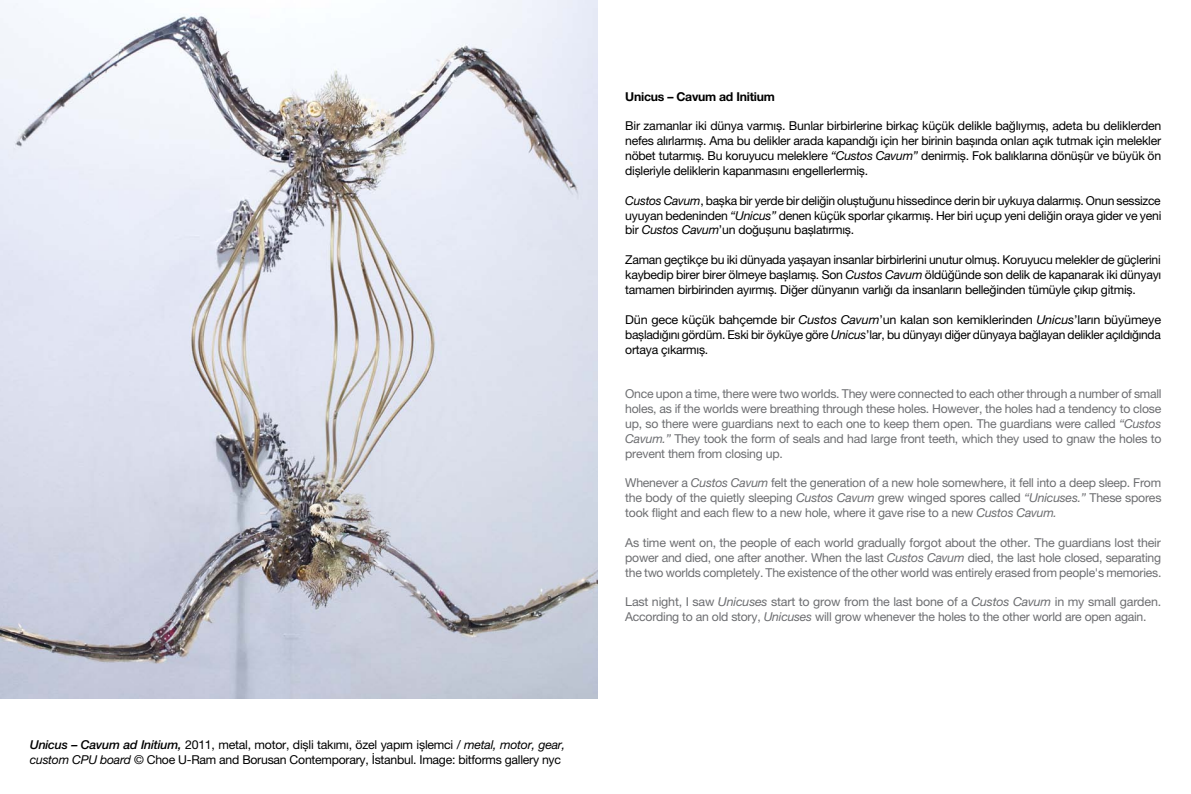
<style>
.page{position:relative;width:1191px;height:794px;background:#fff}
.page>*{position:absolute;margin:0;border:0;box-sizing:border-box;transform-origin:0 0}
.t1{font:12.25px/14.9px "Helvetica Neue LT Pro";letter-spacing:-.02em;color:#000;text-align:justify}
.t2{font:12.25px/14.9px "Helvetica Neue LT Pro";letter-spacing:-.02em;color:#6d6e71;text-align:justify}
.t3{font:700 12.25px "Helvetica Neue LT Pro";letter-spacing:-.02em;color:#000}
.s1{font-weight:500;font-style:italic}
.s2{font-style:italic}
</style>
<div class="page">
<img style="left:0;top:0;width:597px;height:698px">
<p class="t1" style="left:30px;top:737px;width:537px"><span class="s1">Unicus – Cavum ad Initium,</span> 2011, metal, motor, dişli takımı, özel yapım işlemci / <span class="s2">metal, motor, gear, custom CPU board</span> © Choe U-Ram and Borusan Contemporary, İstanbul. Image: bitforms gallery nyc</p>
<p class="t3" style="left:625px;top:89px;width:151px">Unicus – Cavum ad Initium</p>
<p class="t1" style="left:625px;top:118px;width:538px">Bir zamanlar iki dünya varmış. Bunlar birbirlerine birkaç küçük delikle bağlıymış, adeta bu deliklerden nefes alırlarmış. Ama bu delikler arada kapandığı için her birinin başında onları açık tutmak için melekler nöbet tutarmış. Bu koruyucu meleklere <span class="s2">“Custos Cavum”</span> denirmiş. Fok balıklarına dönüşür ve büyük ön dişleriyle deliklerin kapanmasını engellerlermiş.</p>
<p class="t1" style="left:625px;top:193px;width:537px"><span class="s2">Custos Cavum</span>, başka bir yerde bir deliğin oluştuğunu hissedince derin bir uykuya dalarmış. Onun sessizce uyuyan bedeninden <span class="s2">“Unicus”</span> denen küçük sporlar çıkarmış. Her biri uçup yeni deliğin oraya gider ve yeni bir <span class="s2">Custos Cavum</span>’un doğuşunu başlatırmış.</p>
<p class="t1" style="left:625px;top:252px;width:537px">Zaman geçtikçe bu iki dünyada yaşayan insanlar birbirlerini unutur olmuş. Koruyucu melekler de güçlerini kaybedip birer birer ölmeye başlamış. Son <span class="s2">Custos Cavum</span> öldüğünde son delik de kapanarak iki dünyayı tamamen birbirinden ayırmış. Diğer dünyanın varlığı da insanların belleğinden tümüyle çıkıp gitmiş.</p>
<p class="t1" style="left:625px;top:312px;width:537px">Dün gece küçük bahçemde bir <span class="s2">Custos Cavum</span>’un kalan son kemiklerinden <span class="s2">Unicus</span>’ların büyümeye başladığını gördüm. Eski bir öyküye göre <span class="s2">Unicus</span>’lar, bu dünyayı diğer dünyaya bağlayan delikler açıldığında ortaya çıkarmış.</p>
<p class="t2" style="left:625px;top:386px;width:538px">Once upon a time, there were two worlds. They were connected to each other through a number of small holes, as if the worlds were breathing through these holes. However, the holes had a tendency to close up, so there were guardians next to each one to keep them open. The guardians were called <span class="s2">“Custos Cavum.”</span> They took the form of seals and had large front teeth, which they used to gnaw the holes to prevent them from closing up.</p>
<p class="t2" style="left:625px;top:475px;width:538px">Whenever a <span class="s2">Custos Cavum</span> felt the generation of a new hole somewhere, it fell into a deep sleep. From the body of the quietly sleeping <span class="s2">Custos Cavum</span> grew winged spores called <span class="s2">“Unicuses.”</span> These spores took flight and each flew to a new hole, where it gave rise to a new <span class="s2">Custos Cavum.</span></p>
<p class="t2" style="left:625px;top:535px;width:537px">As time went on, the people of each world gradually forgot about the other. The guardians lost their power and died, one after another. When the last <span class="s2">Custos Cavum</span> died, the last hole closed, separating the two worlds completely. The existence of the other world was entirely erased from people's memories.</p>
<p class="t2" style="left:625px;top:594px;width:537px">Last night, I saw <span class="s2">Unicuses</span> start to grow from the last bone of a <span class="s2">Custos Cavum</span> in my small garden.<br>According to an old story, <span class="s2">Unicuses</span> will grow whenever the holes to the other world are open again.</p>
</div>
